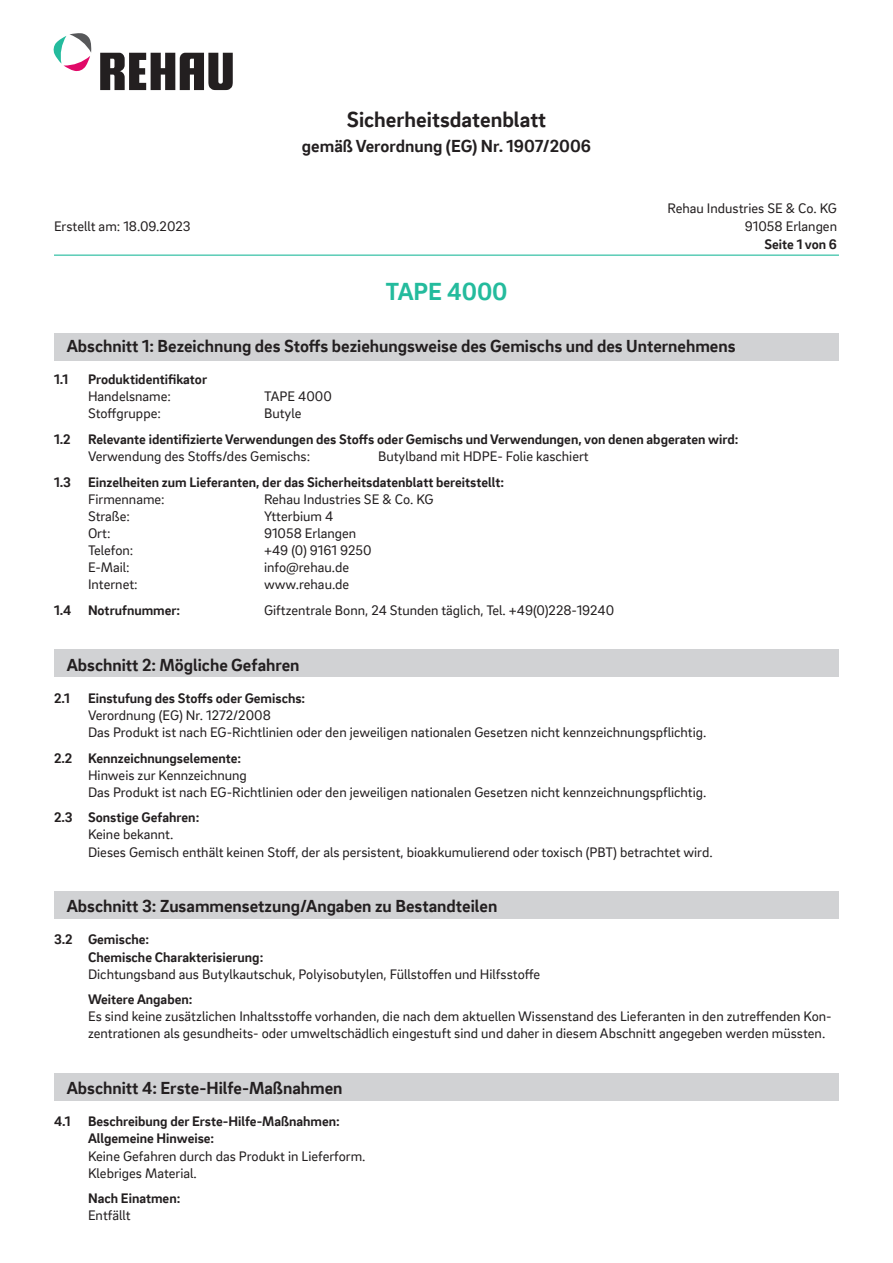
<style>
.page{position:relative;width:893px;height:1263px;background:#fff}
.page>*{position:absolute;margin:0;border:0;box-sizing:border-box;transform-origin:0 0}
.t1{font:700 25.5px "Brix Sans";color:#24bb9d}
.t2{font:700 22.5px "Brix Sans";color:#231f20}
.t3{font:700 18px "Brix Sans";color:#231f20}
.t4{font:14.25px/17.1px "Brix Sans";color:#231f20}
.t5{font:700 14.25px/17.1px "Brix Sans";color:#231f20}
</style>
<div class="page">
<svg style="left:53px;top:33px;width:39px;height:39px"></svg>
<svg style="left:100px;top:53px;width:133px;height:37px"></svg>
<hr style="left:54px;top:255px;width:785px;height:1px;background:#24bb9d">
<div style="left:54px;top:1073px;width:785px;height:27px;background:#d1d2d4"></div>
<div style="left:54px;top:891px;width:785px;height:28px;background:#d1d2d4"></div>
<div style="left:54px;top:649px;width:785px;height:28px;background:#d1d2d4"></div>
<div style="left:54px;top:334px;width:785px;height:27px;background:#d1d2d4"></div>
<h2 class="t2" style="left:347px;top:104px;width:201px">Sicherheitsdatenblatt</h2>
<p class="t3" style="left:302px;top:134px;width:291px">gemäß Verordnung (EG) Nr. 1907/2006</p>
<p class="t4" style="left:667px;top:199px;width:171px">Rehau Industries SE &amp; Co. KG</p>
<p class="t4" style="left:54px;top:217px;width:138px">Erstellt am: 18.09.2023</p>
<p class="t4" style="left:745px;top:217px;width:94px">91058 Erlangen</p>
<p class="t5" style="left:764px;top:235px;width:74px">Seite 1 von 6</p>
<h1 class="t1" style="left:385px;top:274px;width:124px">TAPE 4000</h1>
<p class="t3" style="left:67px;top:334px;width:670px">Abschnitt 1: Bezeichnung des Stoffs beziehungsweise des Gemischs und des Unternehmens</p>
<p class="t5" style="left:54px;top:370px;width:16px">1.1</p>
<p class="t5" style="left:88px;top:370px;width:121px">Produktidentifikator</p>
<p class="t4" style="left:88px;top:387px;width:84px">Handelsname:</p>
<p class="t4" style="left:264px;top:387px;width:69px">TAPE 4000</p>
<p class="t4" style="left:88px;top:404px;width:74px">Stoffgruppe:</p>
<p class="t4" style="left:264px;top:404px;width:39px">Butyle</p>
<p class="t5" style="left:54px;top:430px;width:686px">1.2 Relevante identifizierte Verwendungen des Stoffs oder Gemischs und Verwendungen, von denen abgeraten wird:</p>
<p class="t4" style="left:88px;top:447px;width:224px">Verwendung des Stoffs/des Gemischs:</p>
<p class="t4" style="left:378px;top:447px;width:212px">Butylband mit HDPE- Folie kaschiert</p>
<p class="t5" style="left:54px;top:473px;width:452px">1.3 Einzelheiten zum Lieferanten, der das Sicherheitsdatenblatt bereitstellt:</p>
<p class="t4" style="left:88px;top:490px;width:78px">Firmenname:</p>
<p class="t4" style="left:264px;top:490px;width:171px">Rehau Industries SE &amp; Co. KG</p>
<p class="t4" style="left:88px;top:507px;width:43px">Straße:</p>
<p class="t4" style="left:264px;top:507px;width:71px">Ytterbium 4</p>
<p class="t4" style="left:88px;top:524px;width:24px">Ort:</p>
<p class="t4" style="left:264px;top:524px;width:94px">91058 Erlangen</p>
<p class="t4" style="left:88px;top:541px;width:47px">Telefon:</p>
<p class="t4" style="left:264px;top:541px;width:109px">+49 (0) 9161 9250</p>
<p class="t4" style="left:88px;top:558px;width:43px">E-Mail:</p>
<p class="t4" style="left:264px;top:558px;width:87px">info@rehau.de</p>
<p class="t4" style="left:88px;top:575px;width:51px">Internet:</p>
<p class="t4" style="left:264px;top:575px;width:87px">www.rehau.de</p>
<p class="t5" style="left:54px;top:601px;width:128px">1.4 Notrufnummer:</p>
<p class="t4" style="left:264px;top:601px;width:352px">Giftzentrale Bonn, 24 Stunden täglich, Tel. +49(0)228-19240</p>
<p class="t3" style="left:67px;top:653px;width:234px">Abschnitt 2: Mögliche Gefahren</p>
<p class="t5" style="left:54px;top:689px;width:18px">2.1</p>
<p class="t5" style="left:88px;top:689px;width:219px">Einstufung des Stoffs oder Gemischs:</p>
<p class="t4" style="left:88px;top:706px;width:620px">Verordnung (EG) Nr. 1272/2008<br>Das Produkt ist nach EG-Richtlinien oder den jeweiligen nationalen Gesetzen nicht kennzeichnungspflichtig.</p>
<p class="t5" style="left:54px;top:748px;width:189px">2.2 Kennzeichnungselemente:</p>
<p class="t4" style="left:88px;top:766px;width:620px">Hinweis zur Kennzeichnung<br>Das Produkt ist nach EG-Richtlinien oder den jeweiligen nationalen Gesetzen nicht kennzeichnungspflichtig.</p>
<p class="t5" style="left:54px;top:808px;width:147px">2.3 Sonstige Gefahren:</p>
<p class="t4" style="left:88px;top:825px;width:626px">Keine bekannt.<br>Dieses Gemisch enthält keinen Stoff, der als persistent, bioakkumulierend oder toxisch (PBT) betrachtet wird.</p>
<p class="t3" style="left:67px;top:894px;width:432px">Abschnitt 3: Zusammensetzung/Angaben zu Bestandteilen</p>
<p class="t5" style="left:88px;top:930px;width:177px;text-indent:-34px">3.2 Gemische:<br>Chemische Charakterisierung:</p>
<p class="t4" style="left:88px;top:965px;width:454px">Dichtungsband aus Butylkautschuk, Polyisobutylen, Füllstoffen und Hilfsstoffe</p>
<p class="t5" style="left:88px;top:990px;width:106px">Weitere Angaben:</p>
<p class="t4" style="left:88px;top:1007px;width:745px">Es sind keine zusätzlichen Inhaltsstoffe vorhanden, die nach dem aktuellen Wissenstand des Lieferanten in den zutreffenden Kon&shy;zentrationen als gesundheits- oder umweltschädlich eingestuft sind und daher in diesem Abschnitt angegeben werden müssten.</p>
<p class="t3" style="left:67px;top:1076px;width:277px">Abschnitt 4: Erste-Hilfe-Maßnahmen</p>
<p class="t5" style="left:88px;top:1112px;width:253px;text-indent:-34px">4.1 Beschreibung der Erste-Hilfe-Maßnahmen:<br>Allgemeine Hinweise:</p>
<p class="t4" style="left:88px;top:1146px;width:279px">Keine Gefahren durch das Produkt in Lieferform.<br>Klebriges Material.</p>
<p class="t5" style="left:88px;top:1189px;width:94px">Nach Einatmen:</p>
<p class="t4" style="left:88px;top:1206px;width:44px">Entfällt</p>
</div>
